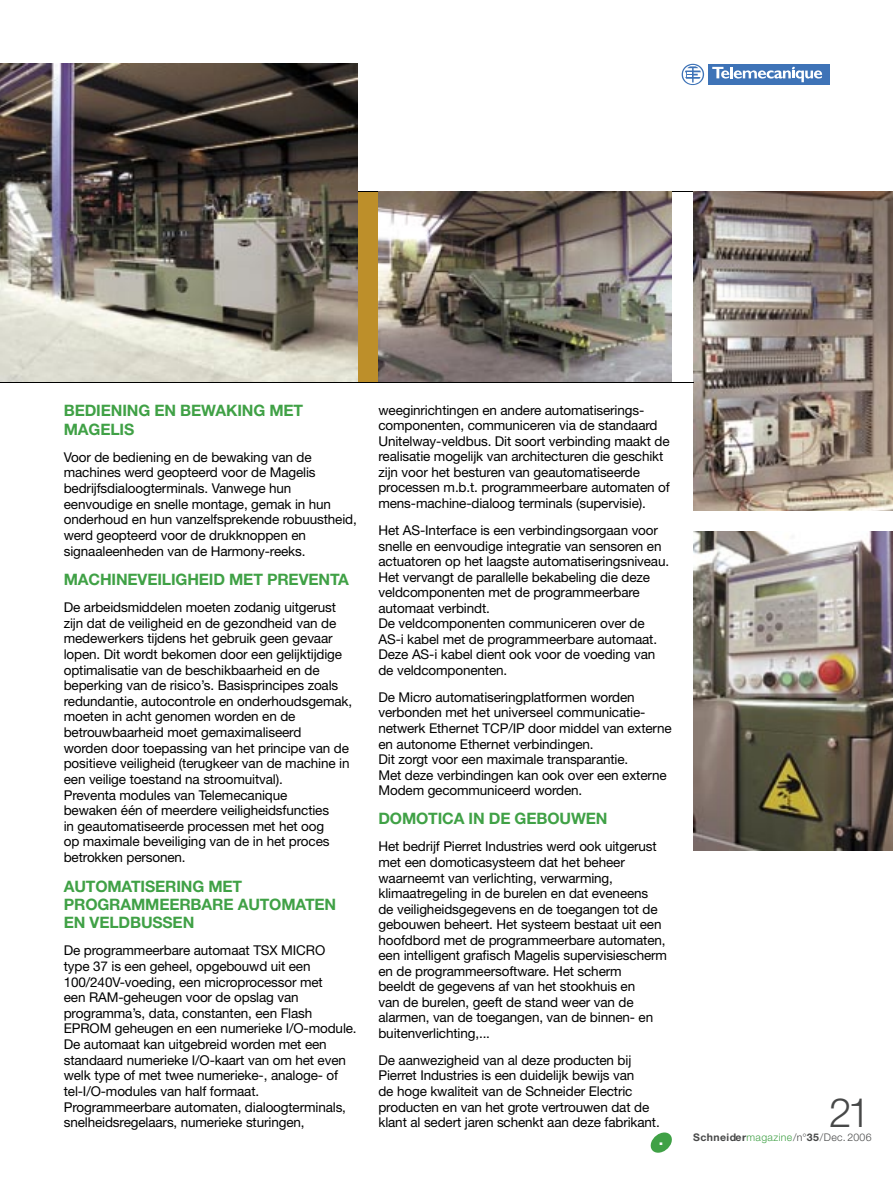
<style>
.page{position:relative;width:893px;height:1191px;background:#fff}
.page>*{position:absolute;margin:0;border:0;box-sizing:border-box;transform-origin:0 0}
.t1{font:300 40.5px "Helvetica Neue";color:#474848}
.t2{font:700 16.5px "Helvetica Neue";color:#fff}
.t3{font:700 15.75px/18.3px "Helvetica Neue";letter-spacing:-.01em;color:#40a146}
.t4{font:13.5px/15.6px "Helvetica Neue";letter-spacing:-.01em;color:#000}
.t5{font:300 10.5px "Helvetica Neue";letter-spacing:.03em;color:#474848}
.s1{font-weight:700}
.s2{color:#40a146}
</style>
<div class="page">
<div style="left:357px;top:191px;width:21px;height:192px;background:#bd8f2a"></div>
<hr style="left:357px;top:191px;width:536px;height:1px;background:#000">
<svg style="left:682px;top:64px;width:22px;height:21px"></svg>
<div style="left:708px;top:64px;width:121px;height:21px;background:#3e73b7"></div>
<svg style="left:712px;top:67px;width:110px;height:15px"></svg>
<img style="left:378px;top:191px;width:294px;height:191px">
<img style="left:693px;top:191px;width:200px;height:319px">
<img style="left:0;top:64px;width:357px;height:318px">
<hr style="left:0;top:382px;width:693px;height:1px;background:#000">
<svg style="left:650px;top:1132px;width:22px;height:20px"></svg>
<img style="left:693px;top:531px;width:200px;height:319px">
<h5 class="t3" style="left:64px;top:401px;width:241px">BEDIENING EN BEWAKING MET<br>MAGELIS</h5>
<p class="t4" style="left:64px;top:449px;width:295px">Voor de bediening en de bewaking van de machines werd geopteerd voor de Magelis bedrijfsdialoogterminals. Vanwege hun eenvoudige en snelle montage, gemak in hun onderhoud en hun vanzelfsprekende robuustheid, werd geopteerd voor de drukknoppen en signaaleenheden van de Harmony-reeks.</p>
<h5 class="t3" style="left:64px;top:570px;width:287px">MACHINEVEILIGHEID MET PREVENTA</h5>
<p class="t4" style="left:64px;top:599px;width:290px">De arbeidsmiddelen moeten zodanig uitgerust zijn dat de veiligheid en de gezondheid van de medewerkers tijdens het gebruik geen gevaar lopen. Dit wordt bekomen door een gelijktijdige optimalisatie van de beschikbaarheid en de beperking van de risico’s. Basisprincipes zoals redundantie, autocontrole en onderhoudsgemak, moeten in acht genomen worden en de betrouwbaarheid moet gemaximaliseerd<br>worden door toepassing van het principe van de positieve veiligheid (terugkeer van de machine in een veilige toestand na stroomuitval).<br>Preventa modules van Telemecanique<br>bewaken één of meerdere veiligheidsfuncties<br>in geautomatiseerde processen met het oog<br>op maximale beveiliging van de in het proces betrokken personen.</p>
<h5 class="t3" style="left:64px;top:876px;width:274px">AUTOMATISERING MET<br>PROGRAMMEERBARE AUTOMATEN<br>EN VELDBUSSEN</h5>
<p class="t4" style="left:64px;top:942px;width:294px">De programmeerbare automaat TSX MICRO<br>type 37 is een geheel, opgebouwd uit een 100/240V-voeding, een microprocessor met<br>een RAM-geheugen voor de opslag van programma’s, data, constanten, een Flash EPROM geheugen en een numerieke I/O-module.<br>De automaat kan uitgebreid worden met een standaard numerieke I/O-kaart van om het even welk type of met twee numerieke-, analoge- of tel-I/O-modules van half formaat.<br>Programmeerbare automaten, dialoogterminals, snelheidsregelaars, numerieke sturingen,</p>
<p class="t4" style="left:378px;top:402px;width:293px">weeginrichtingen en andere automatiserings&shy;componenten, communiceren via de standaard Unitelway-veldbus. Dit soort verbinding maakt de realisatie mogelijk van architecturen die geschikt zijn voor het besturen van geautomatiseerde processen m.b.t. programmeerbare automaten of mens-machine-dialoog terminals (supervisie).</p>
<p class="t4" style="left:378px;top:522px;width:292px">Het AS-Interface is een verbindingsorgaan voor snelle en eenvoudige integratie van sensoren en actuatoren op het laagste automatiseringsniveau.<br>Het vervangt de parallelle bekabeling die deze veldcomponenten met de programmeerbare automaat verbindt.<br>De veldcomponenten communiceren over de AS-i kabel met de programmeerbare automaat.<br>Deze AS-i kabel dient ook voor de voeding van de veldcomponenten.</p>
<p class="t4" style="left:378px;top:689px;width:295px">De Micro automatiseringplatformen worden verbonden met het universeel communicatie&shy;netwerk Ethernet TCP/IP door middel van externe en autonome Ethernet verbindingen.<br>Dit zorgt voor een maximale transparantie.<br>Met deze verbindingen kan ook over een externe Modem gecommuniceerd worden.</p>
<h5 class="t3" style="left:378px;top:809px;width:230px">DOMOTICA IN DE GEBOUWEN</h5>
<p class="t4" style="left:378px;top:838px;width:290px">Het bedrijf Pierret Industries werd ook uitgerust met een domoticasysteem dat het beheer waarneemt van verlichting, verwarming, klimaatregeling in de burelen en dat eveneens<br>de veiligheidsgegevens en de toegangen tot de gebouwen beheert. Het systeem bestaat uit een hoofdbord met de programmeerbare automaten, een intelligent grafisch Magelis supervisiescherm en de programmeersoftware. Het scherm<br>beeldt de gegevens af van het stookhuis en<br>van de burelen, geeft de stand weer van de alarmen, van de toegangen, van de binnen- en buitenverlichting,...</p>
<p class="t4" style="left:378px;top:1052px;width:283px">De aanwezigheid van al deze producten bij Pierret Industries is een duidelijk bewijs van<br>de hoge kwaliteit van de Schneider Electric producten en van het grote vertrouwen dat de klant al sedert jaren schenkt aan deze fabrikant.</p>
<p class="t2" style="left:659px;top:1128px;width:6px">.</p>
<p class="t1" style="left:829px;top:1088px;width:43px">21</p>
<p class="t5" style="left:693px;top:1131px;width:180px"><span class="s1">Schneider</span><span class="s2">magazine</span>/n°<span class="s1">35</span>/Dec.2006</p>
</div>
